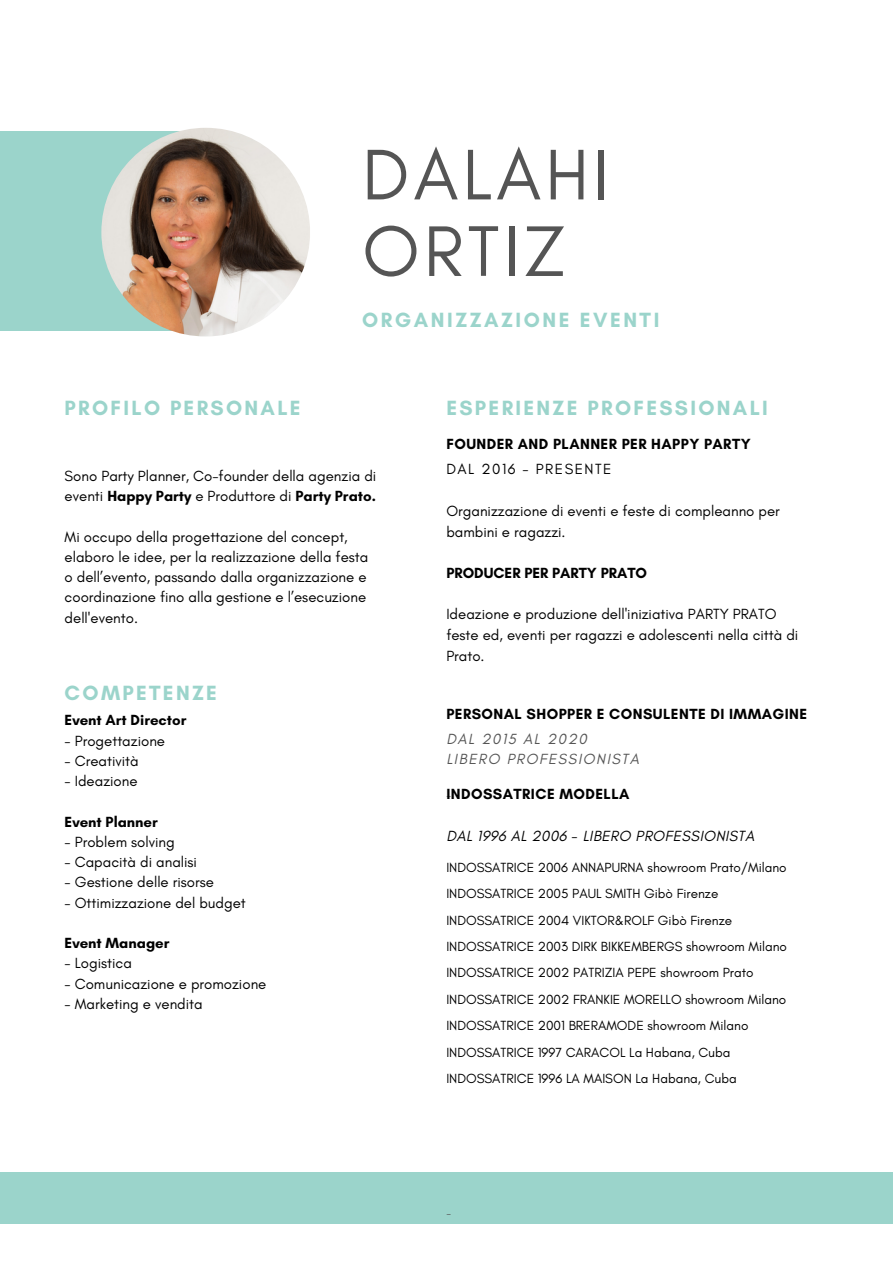
<style>
.page{position:relative;width:893px;height:1264px;background:#fff}
.page>*{position:absolute;margin:0;border:0;box-sizing:border-box;transform-origin:0 0}
.t1{font:72.9px/76.5px "Glacial Indifference";letter-spacing:.055em;color:#555}
.t2{font:700 21px "Glacial Indifference";letter-spacing:.11em;color:#9bd4cb}
.t3{font:15px/20.2px "Glacial Indifference";color:#000}
.t4{font:700 15px "Glacial Indifference";letter-spacing:.03em;color:#000}
.t5{font:700 15px "Glacial Indifference";color:#000}
.t6{font:italic 15px "Glacial Indifference";letter-spacing:.03em;color:#000}
.t7{font:italic 15px/20.2px "Glacial Indifference";letter-spacing:.1em;color:#555}
.t8{font:15px "Glacial Indifference";letter-spacing:.1em;color:#000}
.t9{font:13.5px/26.4px "Glacial Indifference";color:#000}
.t10{font:11.25px "Glacial Indifference";color:#555}
.s1{font-weight:700}
</style>
<div class="page">
<div style="left:0;top:132px;width:221px;height:198px;background:#9bd4cb"></div>
<img style="left:101px;top:128px;width:209px;height:208px;border-radius:50%">
<div style="left:0;top:1171px;width:892px;height:52px;background:#9bd4cb"></div>
<h2 class="t2" style="left:65px;top:395px;width:237px">PROFILO PERSONALE</h2>
<h1 class="t1" style="left:362px;top:136px;width:248px">DALAHI<br>ORTIZ</h1>
<h2 class="t2" style="left:362px;top:307px;width:298px">ORGANIZZAZIONE EVENTI</h2>
<h2 class="t2" style="left:446px;top:395px;width:323px">ESPERIENZE PROFESSIONALI</h2>
<p class="t4" style="left:446px;top:435px;width:306px">FOUNDER AND PLANNER PER HAPPY PARTY</p>
<p class="t3" style="left:65px;top:465px;width:313px">Sono Party Planner, Co-founder della agenzia di eventi <span class="s1">Happy Party</span> e Produttore di <span class="s1">Party Prato.</span></p>
<p class="t3" style="left:65px;top:526px;width:305px">Mi occupo della progettazione del concept, elaboro le idee, per la realizzazione della festa o dell’evento, passando dalla organizzazione e coordinazione fino alla gestione e l’esecuzione dell'evento.</p>
<h2 class="t2" style="left:65px;top:680px;width:154px">COMPETENZE</h2>
<p class="t5" style="left:65px;top:711px;width:123px">Event Art Director</p>
<p class="t3" style="left:65px;top:730px;width:102px">- Progettazione</p>
<p class="t3" style="left:65px;top:750px;width:76px">- Creatività</p>
<p class="t3" style="left:65px;top:770px;width:74px">- Ideazione</p>
<p class="t5" style="left:65px;top:812px;width:95px">Event Planner</p>
<p class="t3" style="left:65px;top:831px;width:112px">- Problem solving</p>
<p class="t3" style="left:65px;top:851px;width:134px">- Capacità di analisi</p>
<p class="t3" style="left:65px;top:871px;width:151px">- Gestione delle risorse</p>
<p class="t3" style="left:65px;top:892px;width:183px">- Ottimizzazione del budget</p>
<p class="t5" style="left:65px;top:933px;width:106px">Event Manager</p>
<p class="t3" style="left:65px;top:952px;width:69px">- Logistica</p>
<p class="t3" style="left:65px;top:973px;width:203px">- Comunicazione e promozione</p>
<p class="t3" style="left:65px;top:993px;width:140px">- Marketing e vendita</p>
<p class="t8" style="left:446px;top:459px;width:167px">DAL 2016 - PRESENTE</p>
<p class="t3" style="left:446px;top:500px;width:335px;line-height:20.7px">Organizzazione di eventi e feste di compleanno per bambini e ragazzi.</p>
<p class="t5" style="left:446px;top:563px;width:202px">PRODUCER PER PARTY PRATO</p>
<p class="t3" style="left:446px;top:604px;width:353px;line-height:20.7px">Ideazione e produzione dell'iniziativa PARTY PRATO feste ed, eventi per ragazzi e adolescenti nella città di<br>Prato.</p>
<p class="t4" style="left:446px;top:705px;width:362px">PERSONAL SHOPPER E CONSULENTE DI IMMAGINE</p>
<p class="t7" style="left:446px;top:728px;width:194px">DAL 2015 AL 2020<br>LIBERO PROFESSIONISTA</p>
<p class="t4" style="left:446px;top:785px;width:185px">INDOSSATRICE MODELLA</p>
<p class="t6" style="left:446px;top:826px;width:309px">DAL 1996 AL 2006 - LIBERO PROFESSIONISTA</p>
<p class="t9" style="left:446px;top:854px;width:342px">INDOSSATRICE 2006 ANNAPURNA showroom Prato/Milano INDOSSATRICE 2005 PAUL SMITH Gibò Firenze INDOSSATRICE 2004 VIKTOR&amp;ROLF Gibò Firenze INDOSSATRICE 2003 DIRK BIKKEMBERGS showroom Milano INDOSSATRICE 2002 PATRIZIA PEPE showroom Prato INDOSSATRICE 2002 FRANKIE MORELLO showroom Milano INDOSSATRICE 2001 BRERAMODE showroom Milano INDOSSATRICE 1997 CARACOL La Habana, Cuba INDOSSATRICE 1996 LA MAISON La Habana, Cuba</p>
<p class="t10" style="left:446px;top:788px;width:6px">-</p>
<p class="t10" style="left:446px;top:1206px;width:6px">-</p>
</div>
